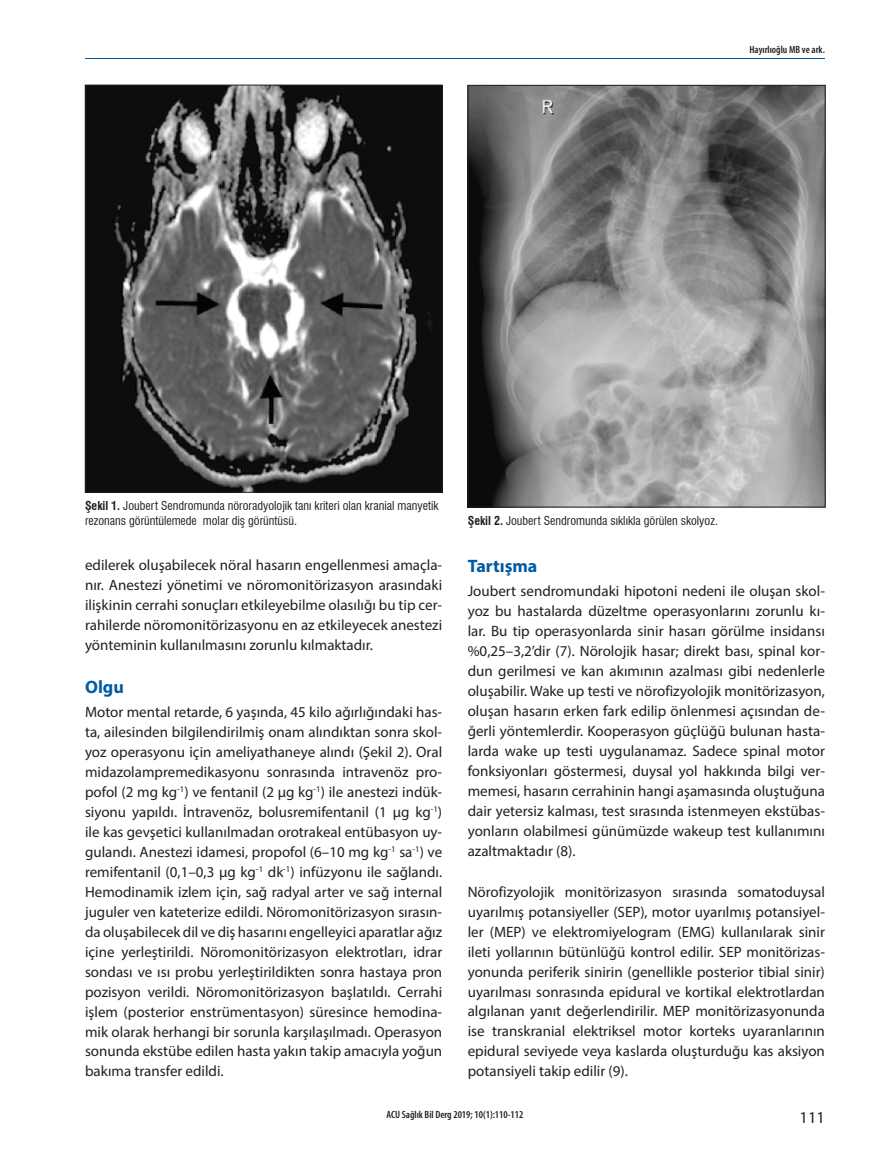
<style>
.page{position:relative;width:893px;height:1170px;background:#fff}
.page>*{position:absolute;margin:0;border:0;box-sizing:border-box;transform-origin:0 0}
.t1{font:700 18px "Myriad Pro";color:#015ca3}
.t2{font:16.5px "Myriad Pro";color:#231f20}
.t3{font:15px/20px "Myriad Pro";color:#231f20;text-align:justify}
.t4{font:condensed 12px/14.4px "Swiss 721 BT";color:#231f20}
.t5{font:600 condensed 10.5px "Myriad Pro";color:#231f20}
.s1{font-weight:700}
</style>
<div class="page">
<hr style="left:85px;top:58px;width:740px;height:1px;background:#015ca3">
<img style="left:87px;top:87px;width:353px;height:403px">
<div style="left:85px;top:85px;width:357px;height:407px;border:1px solid #1e1f1e"></div>
<img style="left:470px;top:87px;width:353px;height:418px">
<div style="left:468px;top:85px;width:357px;height:422px;border:1px solid #1e1f1e"></div>
<p class="t5" style="left:749px;top:44px;width:77px">Hayırlıoğlu MB ve ark.</p>
<p class="t4" style="left:85px;top:498px;width:355px"><span class="s1">Şekil 1.</span> Joubert Sendromunda nöroradyolojik tanı kriteri olan kranial manyetik rezonans görüntülemede molar diş görüntüsü.</p>
<p class="t3" style="left:85px;top:554px;width:359px">edilerek oluşabilecek nöral hasarın engellenmesi amaçla&shy;nır. Anestezi yönetimi ve nöromonitörizasyon arasındaki ilişkinin cerrahi sonuçları etkileyebilme olasılığı bu tip cer&shy;rahilerde nöromonitörizasyonu en az etkileyecek anestezi yönteminin kullanılmasını zorunlu kılmaktadır.</p>
<p class="t1" style="left:85px;top:675px;width:40px">Olgu</p>
<p class="t3" style="left:85px;top:702px;width:359px">Motor mental retarde, 6 yaşında, 45 kilo ağırlığındaki has&shy;ta, ailesinden bilgilendirilmiş onam alındıktan sonra skol&shy;yoz operasyonu için ameliyathaneye alındı (Şekil 2). Oral midazolampremedikasyonu sonrasında intravenöz pro&shy;pofol (2 mg kg<sup>-1</sup>) ve fentanil (2 μg kg<sup>-1</sup>) ile anestezi indük&shy;siyonu yapıldı. İntravenöz, bolusremifentanil (1 μg kg<sup>-1</sup>) ile kas gevşetici kullanılmadan orotrakeal entübasyon uy&shy;gulandı. Anestezi idamesi, propofol (6–10 mg kg<sup>-1</sup> sa<sup>-1</sup>) ve remifentanil (0,1–0,3 μg kg<sup>-1</sup> dk<sup>-1</sup>) infüzyonu ile sağlandı.<br>Hemodinamik izlem için, sağ radyal arter ve sağ internal juguler ven kateterize edildi. Nöromonitörizasyon sırasın&shy;da oluşabilecek dil ve diş hasarını engelleyici aparatlar ağız içine yerleştirildi. Nöromonitörizasyon elektrotları, idrar sondası ve ısı probu yerleştirildikten sonra hastaya pron pozisyon verildi. Nöromonitörizasyon başlatıldı. Cerrahi işlem (posterior enstrümentasyon) süresince hemodina&shy;mik olarak herhangi bir sorunla karşılaşılmadı. Operasyon sonunda ekstübe edilen hasta yakın takip amacıyla yoğun bakıma transfer edildi.</p>
<p class="t4" style="left:468px;top:513px;width:252px"><span class="s1">Şekil 2.</span> Joubert Sendromunda sıklıkla görülen skolyoz.</p>
<p class="t1" style="left:468px;top:554px;width:71px">Tartışma</p>
<p class="t3" style="left:468px;top:581px;width:359px">Joubert sendromundaki hipotoni nedeni ile oluşan skol&shy;yoz bu hastalarda düzeltme operasyonlarını zorunlu kı&shy;lar. Bu tip operasyonlarda sinir hasarı görülme insidansı %0,25–3,2’dir (7). Nörolojik hasar; direkt bası, spinal kor&shy;dun gerilmesi ve kan akımının azalması gibi nedenlerle oluşabilir. Wake up testi ve nörofizyolojik monitörizasyon, oluşan hasarın erken fark edilip önlenmesi açısından de&shy;ğerli yöntemlerdir. Kooperasyon güçlüğü bulunan hasta&shy;larda wake up testi uygulanamaz. Sadece spinal motor fonksiyonları göstermesi, duysal yol hakkında bilgi ver&shy;memesi, hasarın cerrahinin hangi aşamasında oluştuğuna dair yetersiz kalması, test sırasında istenmeyen ekstübas&shy;yonların olabilmesi günümüzde wakeup test kullanımını azaltmaktadır (8).</p>
<p class="t3" style="left:468px;top:881px;width:359px">Nörofizyolojik monitörizasyon sırasında somatoduysal uyarılmış potansiyeller (SEP), motor uyarılmış potansiyel&shy;ler (MEP) ve elektromiyelogram (EMG) kullanılarak sinir ileti yollarının bütünlüğü kontrol edilir. SEP monitörizas&shy;yonunda periferik sinirin (genellikle posterior tibial sinir) uyarılması sonrasında epidural ve kortikal elektrotlardan algılanan yanıt değerlendirilir. MEP monitörizasyonunda ise transkranial elektriksel motor korteks uyaranlarının epidural seviyede veya kaslarda oluşturduğu kas aksiyon potansiyeli takip edilir (9).</p>
<p class="t5" style="left:386px;top:1108px;width:138px">ACU Sağlık Bil Derg 2019; 10(1):110-112</p>
<p class="t2" style="left:799px;top:1106px;width:27px">111</p>
</div>
